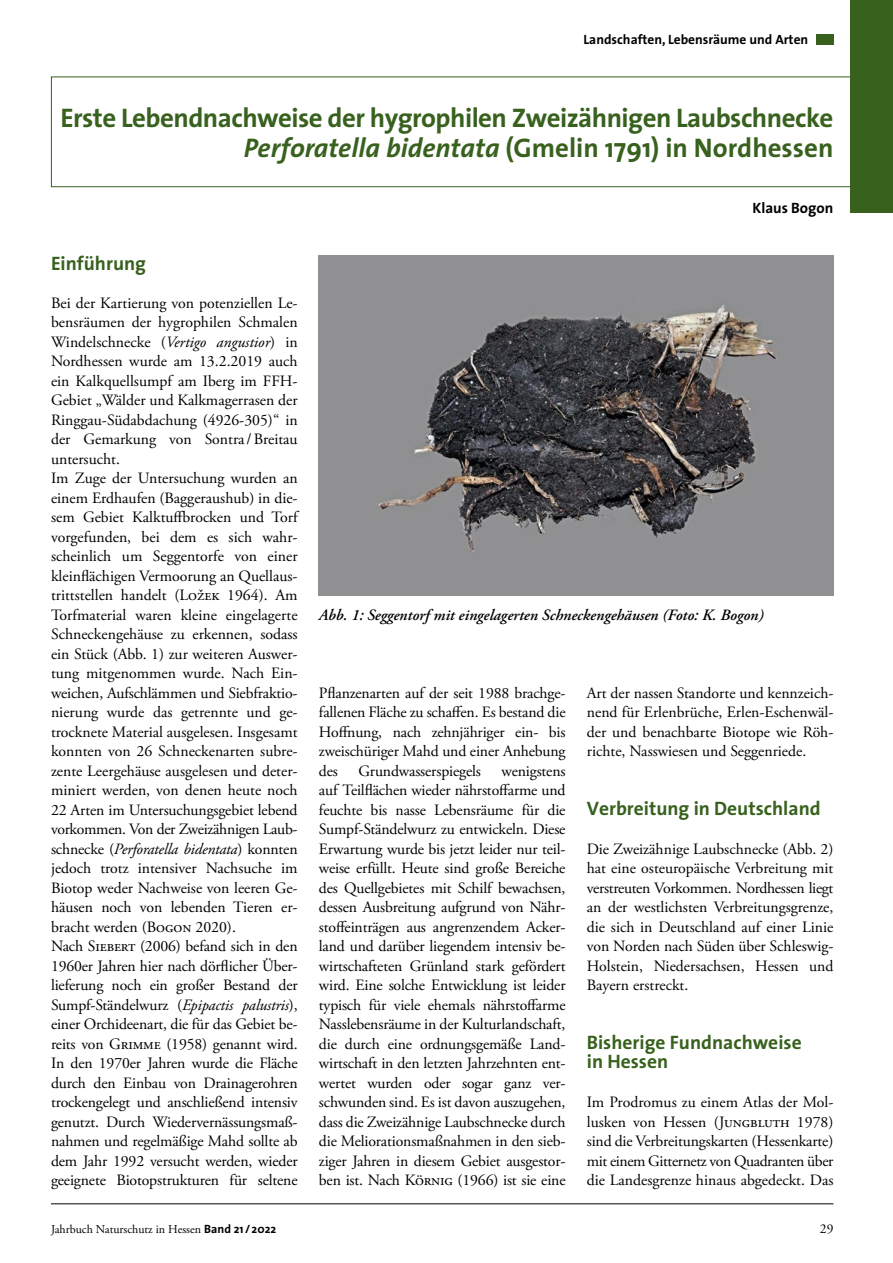
<style>
.page{position:relative;width:893px;height:1263px;background:#fff}
.page>*{position:absolute;margin:0;border:0;box-sizing:border-box;transform-origin:0 0}
.t1{font:700 27px/30px "The Sans";letter-spacing:-.02em;color:#38611e;text-align:right}
.t2{font:700 19.5px/19.5px "The Sans";color:#38611e}
.t3{font:15.75px/19.5px "Adobe Garamond Pro";letter-spacing:-.01em;color:#000;text-align:justify}
.t4{font:italic 600 15.75px "Adobe Garamond Pro";color:#000}
.t5{font:700 15px "The Sans";color:#000}
.t6{font:700 13.5px "The Sans";color:#000}
.t7{font:13.5px "Adobe Garamond Pro";color:#000}
.t8{font:12px "Adobe Garamond Pro";color:#000}
.s1{font-style:italic}
.s2{font-family:"The Sans";font-weight:700}
</style>
<div class="page">
<hr style="left:51px;top:1203px;width:782px;height:1px;background:#000">
<div style="left:51px;top:77px;width:842px;height:110px;border:1px solid #38611e"></div>
<div style="left:850px;top:0;width:43px;height:213px;background:#38611e"></div>
<div style="left:816px;top:34px;width:17px;height:10px;background:#38611e"></div>
<img style="left:319px;top:255px;width:514px;height:340px">
<p class="t6" style="left:583px;top:28px;width:226px">Landschaften, Lebensräume und Arten</p>
<h1 class="t1" style="left:60px;top:102px;width:774px">Erste Lebendnachweise der hygrophilen Zweizähnigen Laubschnecke<br><span class="s1">Perforatella bidentata</span> (Gmelin 1791) in Nordhessen</h1>
<p class="t2" style="left:51px;top:253px;width:97px">Einführung</p>
<p class="t3" style="left:51px;top:293px;width:250px;text-align:left">Bei der Kartierung von potenziellen Le&shy;bensräumen der hygrophilen Schmalen Windelschnecke (<span class="s1">Vertigo angustior</span>) in Nordhessen wurde am 13.2.2019 auch ein Kalkquellsumpf am Iberg im FFH-Gebiet „Wälder und Kalkmagerrasen der Ringgau-Südabdachung (4926-305)“ in der Gemarkung von Sontra /Breitau untersucht.<br>Im Zuge der Untersuchung wurden an einem Erdhaufen (Baggeraushub) in die&shy;sem Gebiet Kalktuffbrocken und Torf vorgefunden, bei dem es sich wahr&shy;scheinlich um Seggentorfe von einer kleinflächigen Vermoorung an Quellaus&shy;trittstellen handelt (Ložek 1964). Am Torfmaterial waren kleine eingelagerte Schneckengehäuse zu erkennen, sodass ein Stück (Abb. 1) zur weiteren Auswer&shy;tung mitgenommen wurde. Nach Ein&shy;weichen, Aufschlämmen und Siebfraktio&shy;nierung wurde das getrennte und ge&shy;trocknete Material ausgelesen. Insgesamt konnten von 26 Schneckenarten subre&shy;zente Leergehäuse ausgelesen und deter&shy;miniert werden, von denen heute noch 22 Arten im Untersuchungsgebiet lebend vorkommen. Von der Zweizähnigen Laub&shy;schnecke (<span class="s1">Perforatella bidentata</span>) konnten jedoch trotz intensiver Nachsuche im Biotop weder Nachweise von leeren Ge&shy;häusen noch von lebenden Tieren er&shy;bracht werden (Bogon 2020).<br>Nach Siebert (2006) befand sich in den 1960er Jahren hier nach dörflicher Über&shy;lieferung noch ein großer Bestand der Sumpf-Ständelwurz (<span class="s1">Epipactis palustris</span>), einer Orchideenart, die für das Gebiet be&shy;reits von Grimme (1958) genannt wird.<br>In den 1970er Jahren wurde die Fläche durch den Einbau von Drainagerohren trockengelegt und anschließend intensiv genutzt. Durch Wiedervernässungsmaß&shy;nahmen und regelmäßige Mahd sollte ab dem Jahr 1992 versucht werden, wieder geeignete Biotopstrukturen für seltene</p>
<p class="t5" style="left:752px;top:195px;width:83px">Klaus Bogon</p>
<p class="t4" style="left:319px;top:605px;width:446px">Abb. 1: Seggentorf mit eingelagerten Schneckengehäusen (Foto: K. Bogon)</p>
<p class="t3" style="left:319px;top:683px;width:248px">Pflanzenarten auf der seit 1988 brachge&shy;fallenen Fläche zu schaffen. Es bestand die Hoffnung, nach zehnjähriger ein- bis zweischüriger Mahd und einer Anhebung des</p>
<p class="t3" style="left:359px;top:761px;width:124px">Grundwasserspiegels</p>
<p class="t3" style="left:319px;top:761px;width:248px;text-indent:183px">wenigstens auf Teilflächen wieder nährstoffarme und feuchte bis nasse Lebensräume für die Sumpf-Ständelwurz zu entwickeln. Diese Erwartung wurde bis jetzt leider nur teil&shy;weise erfüllt. Heute sind große Bereiche des Quellgebietes mit Schilf bewachsen, dessen Ausbreitung aufgrund von Nähr&shy;stoffeinträgen aus angrenzendem Acker&shy;land und darüber liegendem intensiv be&shy;wirtschafteten Grünland stark gefördert wird. Eine solche Entwicklung ist leider typisch für viele ehemals nährstoffarme Nasslebensräume in der Kulturlandschaft, die durch eine ordnungsgemäße Land&shy;wirtschaft in den letzten Jahrzehnten ent&shy;wertet wurden oder sogar ganz ver&shy;schwunden sind. Es ist davon auszugehen, dass die Zweizähnige Laubschnecke durch die Meliorationsmaßnahmen in den sieb&shy;ziger Jahren in diesem Gebiet ausgestor&shy;ben ist. Nach Körnig (1966) ist sie eine</p>
<p class="t3" style="left:587px;top:683px;width:248px">Art der nassen Standorte und kennzeich&shy;nend für Erlenbrüche, Erlen-Eschenwäl&shy;der und benachbarte Biotope wie Röh&shy;richte, Nasswiesen und Seggenriede.</p>
<p class="t2" style="left:587px;top:798px;width:235px">Verbreitung in Deutschland</p>
<p class="t3" style="left:587px;top:839px;width:248px">Die Zweizähnige Laubschnecke (Abb. 2) hat eine osteuropäische Verbreitung mit verstreuten Vorkommen. Nordhessen liegt an der westlichsten Verbreitungsgrenze, die sich in Deutschland auf einer Linie von Norden nach Süden über Schleswig-Holstein, Niedersachsen, Hessen und Bayern erstreckt.</p>
<p class="t2" style="left:587px;top:1032px;width:216px">Bisherige Fundnachweise in Hessen</p>
<p class="t3" style="left:587px;top:1093px;width:248px">Im Prodromus zu einem Atlas der Mol&shy;lusken von Hessen (Jungbluth 1978) sind die Verbreitungskarten (Hessenkarte) mit einem Gitternetz von Quadranten über die Landesgrenze hinaus abgedeckt. Das</p>
<p class="t8" style="left:51px;top:1222px;width:227px">Jahrbuch Naturschutz in Hessen <span class="s2">Band 21 / 2022</span></p>
<p class="t7" style="left:820px;top:1221px;width:15px">29</p>
</div>
